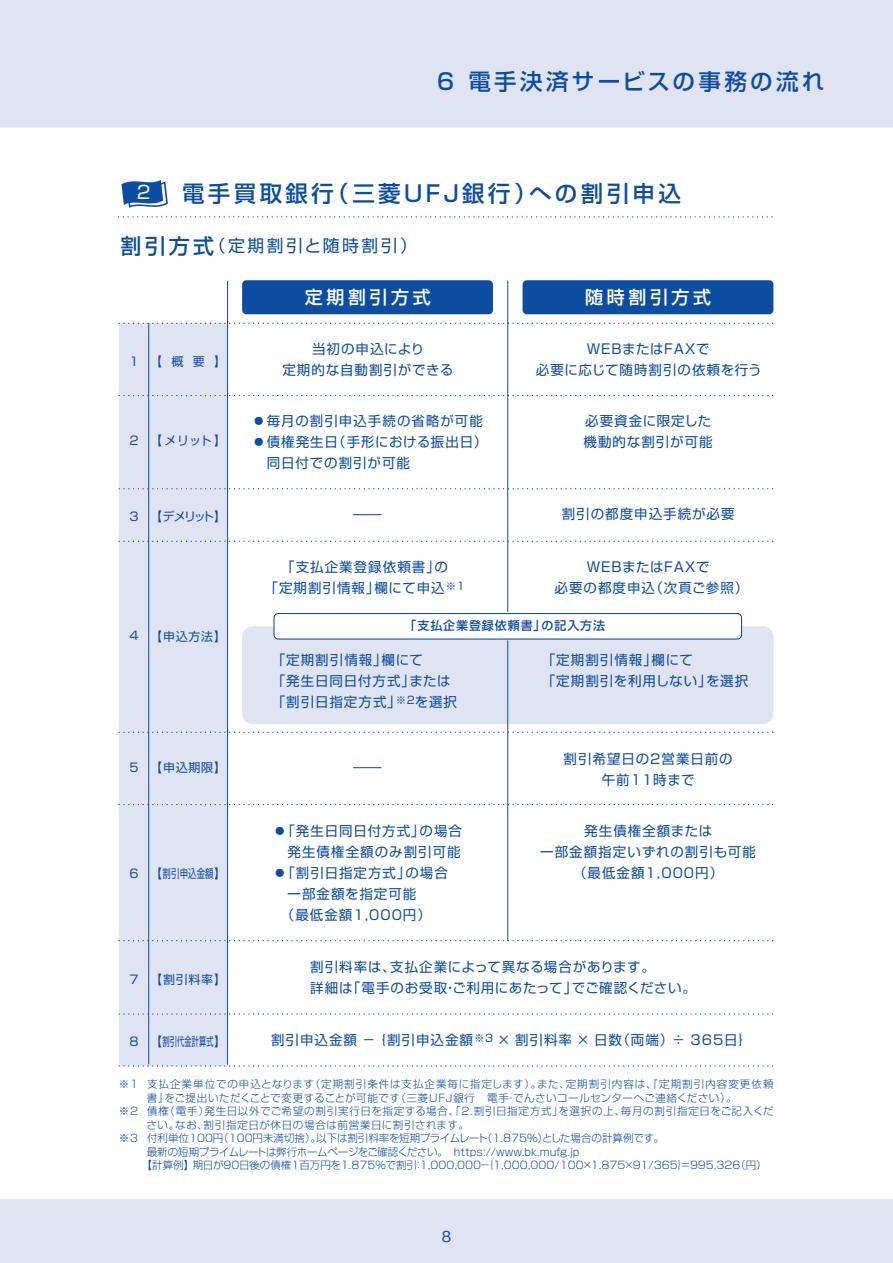
<style>
.page{position:relative;width:893px;height:1263px;background:#e0e4f2}
.page>*{position:absolute;margin:0;border:0;box-sizing:border-box;transform-origin:0 0}
.t1{font:500 22.5px "Shin Go Pro";letter-spacing:.15em;color:#0d4da1}
.t2{font:500 21px "Shin Go Pro";color:#0d4da1}
.t3{font:500 18px "Shin Go Pro";letter-spacing:.2em;color:#fff}
.t4{font:18px "Shin Go Pro";color:#fff}
.t5{font:16.8px "Shin Go Pro";letter-spacing:.15em;color:#0d4da1}
.t6{font:500 15px "Gothic BBB Pro";color:#0d4da1}
.t7{font:13.5px/21px "Shin Go Pro";letter-spacing:.075em;color:#0d4da1}
.t8{font:13.5px "Shin Go Pro";letter-spacing:.04em;color:#0d4da1}
.t9{font:13.5px "Shin Go Pro";letter-spacing:.02em;color:#0d4da1}
.t10{font:13.5px "Shin Go Pro";letter-spacing:.075em;color:#0d4da1;scale:3 1}
.t11{font:12px "Shin Go Pro";letter-spacing:.015em;color:#0d4da1}
.t12{font:500 12px "Shin Go Pro";letter-spacing:.075em;color:#0d4da1}
.t13{font:300 10.5px "Shin Go Pro";letter-spacing:.015em;color:#0d4da1}
.t14{font:300 10.5px "Shin Go Pro";letter-spacing:-.03em;color:#0d4da1}
.t15{font:300 10.5px "Shin Go Pro";letter-spacing:.1em;color:#0d4da1}
.t16{font:300 10.5px "Shin Go Pro";letter-spacing:.075em;color:#0d4da1}
.t17{font:300 10.5px "Shin Go Pro";letter-spacing:.05em;color:#0d4da1}
.t18{font:300 10.5px "Shin Go Pro";letter-spacing:.055em;color:#0d4da1}
.t19{font:300 10.5px "Shin Go Pro";letter-spacing:.04em;color:#0d4da1}
.t20{font:300 10.5px "Shin Go Pro";letter-spacing:.09em;color:#0d4da1}
.t21{font:300 10.5px "Shin Go Pro";letter-spacing:.06em;color:#0d4da1}
.t22{font:10.5px "Shin Go Pro";color:#0d4da1}
</style>
<div class="page">
<div style="left:0;top:128px;width:893px;height:1071px;background:#fff"></div>
<div style="left:242px;top:626px;width:531px;height:98px;background:#e0e4f2;border-radius:11px"></div>
<div style="left:119px;top:323px;width:109px;height:743px;background:#e0e4f2"></div>
<svg style="left:119px;top:541px;width:655px;height:1px"></svg>
<svg style="left:119px;top:395px;width:655px;height:1px"></svg>
<svg style="left:119px;top:323px;width:655px;height:1px"></svg>
<svg style="left:119px;top:488px;width:655px;height:1px"></svg>
<svg style="left:119px;top:732px;width:655px;height:1px"></svg>
<svg style="left:119px;top:804px;width:655px;height:1px"></svg>
<svg style="left:119px;top:940px;width:655px;height:1px"></svg>
<svg style="left:119px;top:1013px;width:655px;height:2px"></svg>
<svg style="left:119px;top:1065px;width:655px;height:2px"></svg>
<div style="left:242px;top:280px;width:251px;height:34px;background:#0d4da1;border-radius:4px"></div>
<div style="left:523px;top:280px;width:250px;height:34px;background:#0d4da1;border-radius:4px"></div>
<hr style="left:507px;top:281px;width:1px;height:331px;background:#0d4da1">
<hr style="left:507px;top:641px;width:1px;height:300px;background:#0d4da1">
<hr style="left:227px;top:281px;width:1px;height:783px;background:#0d4da1">
<svg style="left:118px;top:216px;width:655px;height:2px"></svg>
<hr style="left:148px;top:323px;width:1px;height:741px;background:#0d4da1">
<svg style="left:122px;top:180px;width:46px;height:28px"></svg>
<div style="left:274px;top:613px;width:467px;height:26px;background:#fff;border-radius:4px"></div>
<div style="left:273px;top:613px;width:469px;height:26px;border:1px solid #0d4da1;border-radius:4px"></div>
<h1 class="t1" style="left:437px;top:63px;width:19px">6</h1>
<h1 class="t1" style="left:468px;top:63px;width:357px">電手決済サービスの事務の流れ</h1>
<h3 class="t4" style="left:137px;top:178px;width:15px">2</h3>
<h1 class="t1" style="left:182px;top:175px;width:153px">電手買取銀行</h1>
<h1 class="t1" style="left:327px;top:175px;width:211px">（三菱UFJ銀行）</h1>
<h1 class="t1" style="left:529px;top:175px;width:153px">への割引申込</h1>
<h2 class="t2" style="left:121px;top:228px;width:95px">割引方式</h2>
<p class="t5" style="left:209px;top:232px;width:210px">（定期割引と随時割引(</p>
<h3 class="t3" style="left:305px;top:283px;width:127px">定期割引方式</h3>
<h3 class="t3" style="left:585px;top:283px;width:127px">随時割引方式</h3>
<p class="t11" style="left:129px;top:352px;width:11px">1</p>
<p class="t11" style="left:150px;top:352px;width:13px">【</p>
<p class="t11" style="left:172px;top:352px;width:35px">概 要</p>
<p class="t11" style="left:214px;top:352px;width:13px">【</p>
<p class="t11" style="left:129px;top:430px;width:11px">2</p>
<p class="t11" style="left:150px;top:430px;width:77px">【メリット【</p>
<p class="t7" style="left:282px;top:337px;width:172px;text-align:center">当初の申込により<br>定期的な自動割引ができる</p>
<p class="t7" style="left:536px;top:337px;width:227px;text-align:center">WEBまたはFAXで<br>必要に応じて随時割引の依頼を行う</p>
<p class="t7" style="left:332px;top:409px;width:157px;text-indent:-80px">●毎月の割引申込手続の省略が可能（手形における振出日(</p>
<p class="t7" style="left:584px;top:409px;width:131px">必要資金に限定した機動的な割引が可能</p>
<p class="t7" style="left:252px;top:430px;width:159px">●債権発生日<br>　同日付での割引が可能</p>
<p class="t11" style="left:129px;top:506px;width:11px">3</p>
<p class="t11" style="left:150px;top:506px;width:77px">【デメリット【</p>
<p class="t10" style="left:347px;top:504px;width:15px">－</p>
<p class="t7" style="left:562px;top:502px;width:174px">割引の都度申込手続が必要</p>
<p class="t7" style="left:281px;top:555px;width:160px">「支払企業登録依頼書」</p>
<p class="t7" style="left:435px;top:555px;width:15px">の</p>
<p class="t7" style="left:265px;top:576px;width:117px">「定期割引情報」</p>
<p class="t7" style="left:374px;top:576px;width:72px">欄にて申込</p>
<p class="t22" style="left:446px;top:577px;width:20px">※1</p>
<p class="t7" style="left:649px;top:555px;width:101px;text-indent:-63px">WEBまたはFAXで<br>（次頁ご参照(</p>
<p class="t7" style="left:555px;top:576px;width:102px">必要の都度申込</p>
<p class="t11" style="left:129px;top:626px;width:11px">4</p>
<p class="t11" style="left:150px;top:626px;width:77px">【申込方法【</p>
<p class="t12" style="left:405px;top:616px;width:143px">「支払企業登録依頼書」</p>
<p class="t12" style="left:542px;top:616px;width:65px">の記入方法</p>
<p class="t7" style="left:272px;top:648px;width:117px">「定期割引情報」</p>
<p class="t7" style="left:382px;top:648px;width:43px">欄にて</p>
<p class="t7" style="left:542px;top:648px;width:117px">「定期割引情報」</p>
<p class="t7" style="left:652px;top:648px;width:43px">欄にて</p>
<p class="t7" style="left:415px;top:669px;width:44px;text-indent:-143px">「発生日同日付方式」<br>を選択</p>
<p class="t7" style="left:409px;top:669px;width:43px">または</p>
<p class="t7" style="left:272px;top:690px;width:136px">「割引日指定方式」<sup>※</sup></p>
<p class="t22" style="left:407px;top:692px;width:9px">2</p>
<p class="t7" style="left:542px;top:669px;width:171px">「定期割引を利用しない」</p>
<p class="t7" style="left:706px;top:669px;width:44px">を選択</p>
<p class="t11" style="left:129px;top:758px;width:11px">5</p>
<p class="t11" style="left:150px;top:757px;width:77px">【申込期限【</p>
<p class="t10" style="left:347px;top:756px;width:15px">－</p>
<p class="t7" style="left:564px;top:746px;width:171px">割引希望日の2営業日前の</p>
<p class="t7" style="left:602px;top:767px;width:94px">午前11時まで</p>
<p class="t11" style="left:129px;top:863px;width:11px">6</p>
<p class="t11" style="left:150px;top:863px;width:77px">【割引申込金額【</p>
<p class="t11" style="left:129px;top:969px;width:11px">7</p>
<p class="t11" style="left:150px;top:969px;width:77px">【割引料率【</p>
<p class="t7" style="left:273px;top:818px;width:153px">●「発生日同日付方式」</p>
<p class="t7" style="left:273px;top:839px;width:189px">　発生債権全額のみ割引可能</p>
<p class="t7" style="left:405px;top:860px;width:44px">の場合</p>
<p class="t7" style="left:419px;top:818px;width:44px">の場合</p>
<p class="t7" style="left:540px;top:818px;width:217px;text-align:center">発生債権全額または<br>一部金額指定いずれの割引も可能（最低金額1,000円(</p>
<p class="t7" style="left:273px;top:860px;width:159px">●「割引日指定方式」<br>　一部金額を指定可能　（最低金額1,000円(</p>
<p class="t8" style="left:390px;top:956px;width:266px">支払企業によって異なる場合があります。</p>
<p class="t7" style="left:310px;top:955px;width:87px">割引料率は、</p>
<p class="t7" style="left:347px;top:976px;width:232px">「電手のお受取ご利用にあたって」</p>
<p class="t9" style="left:572px;top:977px;width:126px">でご確認ください。</p>
<p class="t7" style="left:310px;top:976px;width:44px">詳細は</p>
<p class="t7" style="left:444px;top:976px;width:15px">・</p>
<p class="t11" style="left:129px;top:1031px;width:11px">8</p>
<p class="t11" style="left:150px;top:1031px;width:77px">【割引代金計算式【</p>
<p class="t7" style="left:271px;top:1027px;width:106px">割引申込金額－</p>
<p class="t7" style="left:616px;top:1027px;width:137px">（両端）÷ 365日{</p>
<p class="t7" style="left:372px;top:1027px;width:102px">｛割引申込金額</p>
<p class="t7" style="left:497px;top:1027px;width:127px">× 割引料率 × 日数</p>
<p class="t22" style="left:474px;top:1029px;width:20px">※3</p>
<p class="t13" style="left:119px;top:1076px;width:21px">※1</p>
<p class="t15" style="left:310px;top:1076px;width:233px">（定期割引条件は支払企業毎に指定します）。</p>
<p class="t15" style="left:566px;top:1076px;width:209px">定期割引内容は、『定期割引内容変更依頼</p>
<p class="t20" style="left:147px;top:1076px;width:169px">支払企業単位での申込となります</p>
<p class="t13" style="left:537px;top:1076px;width:34px">また、</p>
<p class="t17" style="left:395px;top:1089px;width:343px">（三菱UFJ銀行　電手でんさいコールセンターへご連絡ください 。(</p>
<p class="t19" style="left:164px;top:1089px;width:237px">をご提出いただくことで変更することが可能です</p>
<p class="t13" style="left:147px;top:1089px;width:24px">書』</p>
<p class="t13" style="left:506px;top:1089px;width:12px">・</p>
<p class="t13" style="left:119px;top:1103px;width:21px">※2</p>
<p class="t16" style="left:204px;top:1103px;width:360px">発生日以外でご希望の割引実行日を指定する場合、「2.割引日指定方式」</p>
<p class="t13" style="left:164px;top:1103px;width:46px">（電手）</p>
<p class="t21" style="left:621px;top:1103px;width:154px">毎月の割引指定日をご記入くだ</p>
<p class="t13" style="left:147px;top:1103px;width:23px">債権</p>
<p class="t13" style="left:559px;top:1103px;width:68px">を選択の上、</p>
<p class="t18" style="left:204px;top:1116px;width:267px">割引指定日が休日の場合は前営業日に割引されます。</p>
<p class="t13" style="left:175px;top:1116px;width:34px">なお、</p>
<p class="t13" style="left:147px;top:1116px;width:34px">さい。</p>
<p class="t13" style="left:119px;top:1130px;width:21px">※3</p>
<p class="t13" style="left:147px;top:1130px;width:175px">付利単位100 （円 100円未満切捨）。</p>
<p class="t13" style="left:482px;top:1130px;width:184px">（1.875％とした場合の計算例です。</p>
<p class="t13" style="left:537px;top:1130px;width:12px">）</p>
<p class="t14" style="left:316px;top:1130px;width:173px">以下は割引料率を短期プライムレート</p>
<p class="t14" style="left:147px;top:1143px;width:434px">最新の短期プライムレートは弊行ホームページをご確認ください。　https://www.bk.mufg j p.</p>
<p class="t13" style="left:142px;top:1157px;width:54px">【計算例】</p>
<p class="t13" style="left:483px;top:1157px;width:102px">｛1,000,000/100</p>
<p class="t13" style="left:633px;top:1157px;width:109px">91/365｝＝995,326</p>
<p class="t13" style="left:735px;top:1157px;width:33px">（円(</p>
<p class="t13" style="left:193px;top:1157px;width:226px">期日が90日後の債権1百万円を1.875％で割引</p>
<p class="t13" style="left:413px;top:1157px;width:79px">：1,000,000－</p>
<p class="t13" style="left:591px;top:1157px;width:36px">1.875</p>
<p class="t13" style="left:582px;top:1157px;width:12px">×</p>
<p class="t13" style="left:624px;top:1157px;width:12px">×</p>
<p class="t6" style="left:442px;top:1224px;width:11px">8</p>
</div>
